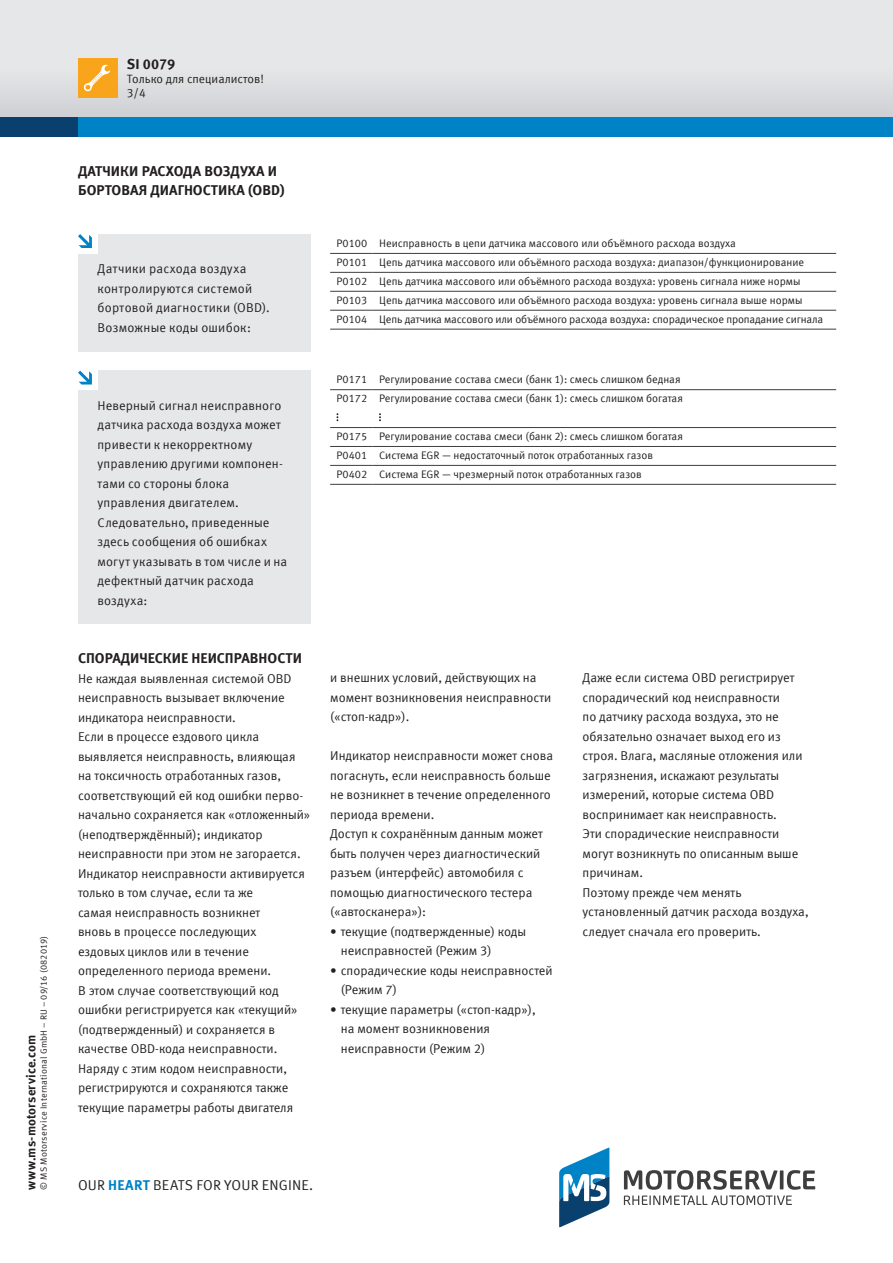
<style>
.page{position:relative;width:893px;height:1263px;background:#fff}
.page>*{position:absolute;margin:0;border:0;box-sizing:border-box;transform-origin:0 0}
.t1{font:700 14.25px/19.5px "Meta Offc Pro";color:#231f20}
.t2{font:14.25px "Meta Offc Pro Norm";letter-spacing:.01em;color:#231f20}
.t3{font:12.75px/19.5px "Meta Offc Pro Norm";color:#231f20}
.t4{font:12.75px/19.5px "Meta Offc Pro Norm";letter-spacing:.02em;color:#231f20}
.t5{font:700 12.75px "Meta Offc Pro";letter-spacing:.01em;color:#231f20}
.t6{font:12px "Meta Offc Pro Norm";color:#231f20}
.t7{font:10.8px/19px "Meta Offc Pro Norm";color:#231f20}
.t8{font:9px "Meta Offc Pro Norm";letter-spacing:.02em;color:#231f20}
.s1{font-family:"Meta Offc Pro";font-weight:700;color:#0082c7}
</style>
<div class="page">
<svg style="left:559px;top:1147px;width:50px;height:80px"></svg>
<svg style="left:624px;top:1170px;width:191px;height:35px"></svg>
<div style="left:0;top:0;width:893px;height:127px;background:#e6e7e9"></div>
<div style="left:0;top:68px;width:893px;height:49px;background:#dadbde"></div>
<div style="left:0;top:117px;width:893px;height:19px;background:#09406e"></div>
<div style="left:78px;top:117px;width:815px;height:19px;background:#0082c7"></div>
<div style="left:78px;top:58px;width:39px;height:39px;background:#f9a51b"></div>
<svg style="left:83px;top:64px;width:27px;height:28px"></svg>
<hr style="left:330px;top:253px;width:43px;height:1px;background:#3e3e3f">
<hr style="left:373px;top:253px;width:463px;height:1px;background:#3e3e3f">
<hr style="left:330px;top:272px;width:43px;height:1px;background:#3e3e3f">
<hr style="left:373px;top:272px;width:463px;height:1px;background:#3e3e3f">
<hr style="left:330px;top:291px;width:43px;height:1px;background:#3e3e3f">
<hr style="left:373px;top:291px;width:463px;height:1px;background:#3e3e3f">
<hr style="left:330px;top:310px;width:43px;height:1px;background:#3e3e3f">
<hr style="left:330px;top:329px;width:43px;height:1px;background:#3e3e3f">
<hr style="left:373px;top:310px;width:463px;height:1px;background:#3e3e3f">
<hr style="left:373px;top:329px;width:463px;height:1px;background:#3e3e3f">
<hr style="left:330px;top:389px;width:43px;height:1px;background:#3e3e3f">
<hr style="left:373px;top:389px;width:463px;height:1px;background:#3e3e3f">
<hr style="left:330px;top:427px;width:43px;height:1px;background:#3e3e3f">
<hr style="left:373px;top:427px;width:463px;height:1px;background:#3e3e3f">
<hr style="left:330px;top:446px;width:43px;height:1px;background:#3e3e3f">
<hr style="left:373px;top:446px;width:463px;height:1px;background:#3e3e3f">
<hr style="left:330px;top:465px;width:43px;height:1px;background:#3e3e3f">
<hr style="left:330px;top:484px;width:43px;height:1px;background:#3e3e3f">
<hr style="left:373px;top:465px;width:463px;height:1px;background:#3e3e3f">
<hr style="left:373px;top:484px;width:463px;height:1px;background:#3e3e3f">
<svg style="left:379px;top:413px;width:2px;height:8px"></svg>
<div style="left:78px;top:370px;width:233px;height:254px;background:#e6e7e9"></div>
<div style="left:78px;top:234px;width:233px;height:117px;background:#e6e7e9"></div>
<div style="left:78px;top:234px;width:19px;height:19px;background:#fff"></div>
<svg style="left:78px;top:234px;width:14px;height:14px"></svg>
<div style="left:78px;top:370px;width:19px;height:20px;background:#fff"></div>
<svg style="left:78px;top:371px;width:14px;height:13px"></svg>
<p class="t8" style="left:37px;top:1189px;width:256px;rotate:-90deg">© MS Motorservice International GmbH – RU – 09/16 (082019)</p>
<p class="t5" style="left:21px;top:1189px;width:156px;rotate:-90deg">www.ms-motorservice.com</p>
<p class="t1" style="left:127px;top:54px;width:50px">SI 0079</p>
<p class="t6" style="left:127px;top:84px;width:21px">3/4</p>
<p class="t6" style="left:127px;top:70px;width:139px">Тoлько для спeциaлиcтoв!</p>
<p class="t1" style="left:78px;top:160px;width:208px">ДАТЧИКИ РАСХОДА ВОЗДУХА И<br>БОРТОВАЯ ДИАГНОСТИКА (OBD)</p>
<p class="t4" style="left:97px;top:258px;width:174px">Датчики расхода воздуха контролируются системой бортовой диагностики (OBD).<br>Возможные коды ошибок:</p>
<p class="t3" style="left:97px;top:395px;width:191px">Неверный сигнал неисправного датчика расхода воздуха может привести к некорректному управлению другими компонен&shy;тами со стороны блока управления двигателем.<br>Следовательно, приведенные здесь сообщения об ошибках могут указывать в том числе и на дефектный датчик расхода воздуха:</p>
<p class="t7" style="left:337px;top:233px;width:488px">P0100 Неисправность в цепи датчика массового или объёмного расхода воздуха<br>P0101 Цепь датчика массового или объёмного расхода воздуха: диапазон/функционирование P0102 Цепь датчика массового или объёмного расхода воздуха: уровень сигнала ниже нормы P0103 Цепь датчика массового или объёмного расхода воздуха: уровень сигнала выше нормы P0104 Цепь датчика массового или объёмного расхода воздуха: спорадическое пропадание сигнала</p>
<p class="t7" style="left:337px;top:369px;width:348px">P0171 Регулирование состава смеси (банк 1): смесь слишком бедная<br>P0172 Регулирование состава смеси (банк 1): смесь слишком богатая</p>
<p class="t7" style="left:337px;top:426px;width:348px">P0175 Регулирование состава смеси (банк 2): смесь слишком богатая<br>P0401 Система EGR — недостаточный поток отработанных газов<br>P0402 Система EGR — чрезмерный поток отработанных газов</p>
<p class="t1" style="left:78px;top:647px;width:225px">СПОРАДИЧЕСКИЕ НЕИСПРАВНОСТИ</p>
<p class="t3" style="left:78px;top:668px;width:234px">Не каждая выявленная системой OBD неисправность вызывает включение индикатора неисправности.<br>Если в процессе ездового цикла выявляется неисправность, влияющая на токсичность отработанных газов, соответствующий ей код ошибки перво&shy;начально сохраняется как «отложенный» (неподтверждённый); индикатор неисправности при этом не загорается.<br>Индикатор неисправности активируется только в том случае, если та же<br>самая неисправность возникнет<br>вновь в процессе последующих<br>ездовых циклов или в течение определенного периода времени.<br>В этом случае соответствующий код ошибки регистрируется как «текущий» (подтвержденный) и сохраняется в качестве OBD-кода неисправности.<br>Наряду с этим кодом неисправности, регистрируются и сохраняются также текущие параметры работы двигателя</p>
<p class="t3" style="left:330px;top:667px;width:223px">и внешних условий, действующих на момент возникновения неисправности («стоп-кадр»).</p>
<p class="t3" style="left:330px;top:745px;width:224px">Индикатор неисправности может снова погаснуть, если неисправность больше не возникнет в течение определенного периода времени.<br>Доступ к сохранённым данным может быть получен через диагностический разъем (интерфейс) автомобиля с помощью диагностического тестера («автосканера»):</p>
<p class="t3" style="left:341px;top:921px;width:187px;text-indent:-11px">• текущие (подтвержденные) коды неисправностей (Режим 3)</p>
<p class="t3" style="left:341px;top:960px;width:213px;text-indent:-11px">• спорадические коды неисправностей (Режим 7)</p>
<p class="t3" style="left:341px;top:999px;width:196px;text-indent:-11px">• текущие параметры («стоп-кадр»), на момент возникновения неисправности (Режим 2)</p>
<p class="t2" style="left:78px;top:1174px;width:237px">OUR <span class="s1">HEART</span> BEATS FOR YOUR ENGINE.</p>
<p class="t3" style="left:583px;top:667px;width:228px">Даже если система OBD регистрирует спорадический код неисправности<br>по датчику расхода воздуха, это не обязательно означает выход его из строя. Влага, масляные отложения или загрязнения, искажают результаты измерений, которые система OBD воспринимает как неисправность.<br>Эти спорадические неисправности могут возникнуть по описанным выше причинам.<br>Поэтому прежде чем менять установленный датчик расхода воздуха, следует сначала его проверить.</p>
</div>
